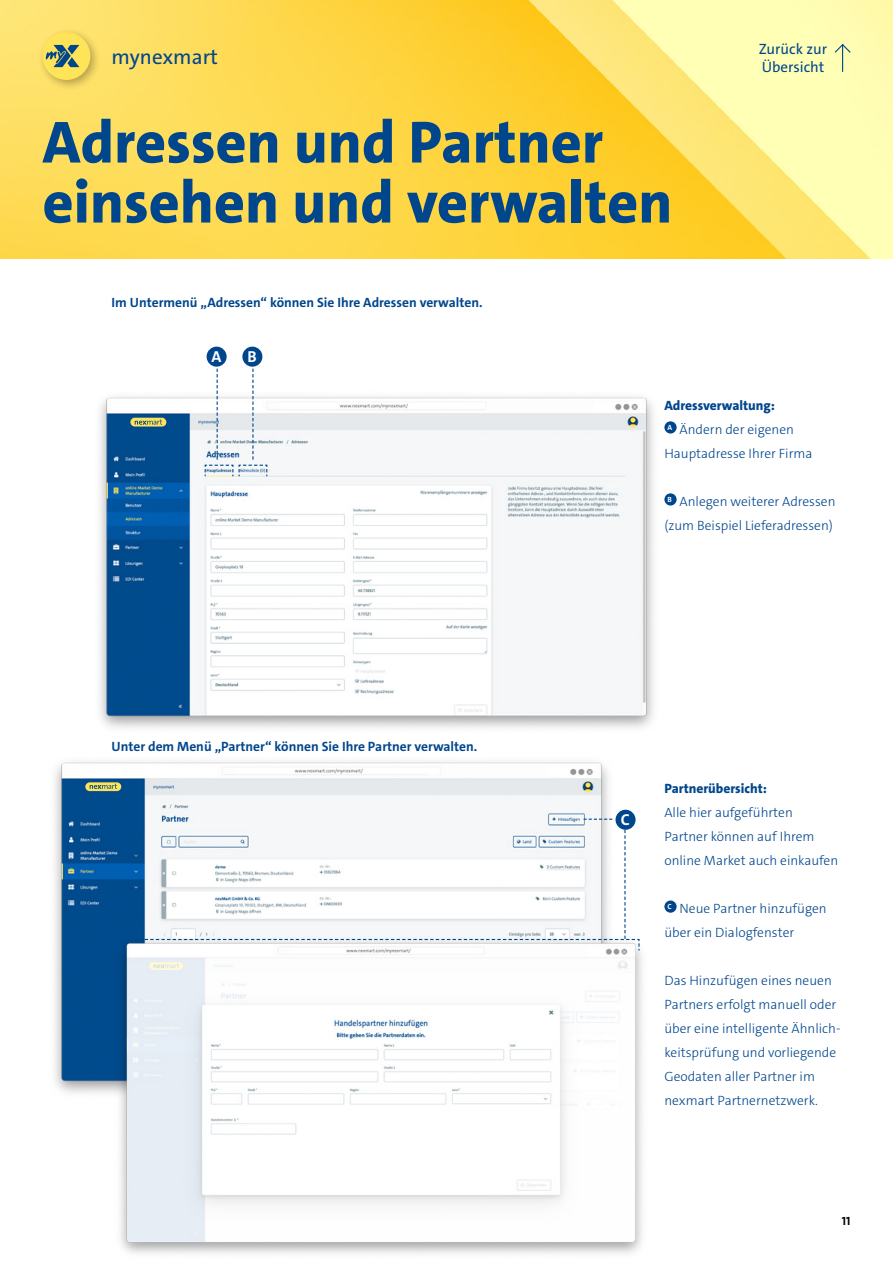
<style>
.page{position:relative;width:893px;height:1263px;background:#fff}
.page>*{position:absolute;margin:0;border:0;box-sizing:border-box;transform-origin:0 0}
.t1{font:800 60px/60px "The Sans C4 s";color:#00468d}
.t2{font:21px "The Sans C4 s";color:#00468d}
.t3{font:700 15.9px "The Sans C4 s";color:#fff}
.t4{font:15px/18px "The Sans C4 s";color:#00468d}
.t5{font:300 13.5px/24px "The Sans C4 s";color:#00468d}
.t6{font:700 13.5px "The Sans C4 s";color:#00468d}
.t7{font:800 13.5px "The Sans C4 s";color:#00468d}
.t8{font:700 12px "The Sans C4 s";color:#000}
.t9{font:700 7.5px "The Sans C4 s";color:#fff}
</style>
<div class="page">
<img style="left:0;top:0;width:893px;height:259px">
<div style="left:37px;top:26px;width:64px;height:65px;background:#000;opacity:.3"></div>
<div style="left:43px;top:32px;width:47px;height:48px;background:#ffe359;border-radius:50%"></div>
<svg style="left:46px;top:45px;width:33px;height:22px"></svg>
<div style="left:664px;top:421px;width:13px;height:12px;background:#00468d;border-radius:50%"></div>
<div style="left:664px;top:493px;width:13px;height:12px;background:#00468d;border-radius:50%"></div>
<svg style="left:664px;top:900px;width:13px;height:13px"></svg>
<svg style="left:833px;top:43px;width:19px;height:29px"></svg>
<img style="left:99px;top:397px;width:555px;height:332px">
<img style="left:54px;top:762px;width:564px;height:331px">
<div style="left:207px;top:347px;width:20px;height:20px;background:#00468d;border-radius:50%"></div>
<div style="left:242px;top:347px;width:20px;height:20px;background:#00468d;border-radius:50%"></div>
<div style="left:615px;top:810px;width:21px;height:20px;background:#00468d;border-radius:50%"></div>
<svg style="left:584px;top:819px;width:28px;height:1px"></svg>
<svg style="left:204px;top:369px;width:64px;height:108px"></svg>
<img style="left:112px;top:933px;width:530px;height:321px">
<svg style="left:123px;top:830px;width:517px;height:122px"></svg>
<svg style="left:131px;top:418px;width:35px;height:8px"></svg>
<svg style="left:86px;top:782px;width:35px;height:9px"></svg>
<svg style="left:150px;top:962px;width:33px;height:8px"></svg>
<svg style="left:150px;top:962px;width:33px;height:8px"></svg>
<p class="t2" style="left:112px;top:43px;width:108px">mynexmart</p>
<p class="t1" style="left:43px;top:113px;width:631px">Adressen und Partner einsehen und verwalten</p>
<p class="t6" style="left:112px;top:293px;width:372px">Im Untermenü „Adressen“ können Sie Ihre Adressen verwalten.</p>
<p class="t3" style="left:211px;top:346px;width:11px">A</p>
<p class="t3" style="left:247px;top:346px;width:11px">B</p>
<p class="t4" style="left:759px;top:40px;width:70px">Zurück zur<br>Übersicht</p>
<p class="t6" style="left:112px;top:737px;width:367px">Unter dem Menü „Partner“ können Sie Ihre Partner verwalten.</p>
<p class="t7" style="left:664px;top:396px;width:112px">Adressverwaltung:</p>
<p class="t9" style="left:667px;top:422px;width:6px">A</p>
<p class="t5" style="left:664px;top:417px;width:150px;text-align:center">Ändern der eigenen<br>Hauptadresse Ihrer Firma</p>
<p class="t9" style="left:667px;top:494px;width:6px">B</p>
<p class="t5" style="left:664px;top:489px;width:173px;text-align:right">Anlegen weiterer Adressen (zum Beispiel Lieferadressen)</p>
<p class="t3" style="left:621px;top:809px;width:11px">C</p>
<p class="t7" style="left:664px;top:779px;width:104px">Partnerübersicht:</p>
<p class="t5" style="left:664px;top:800px;width:175px">Alle hier aufgeführten<br>Partner können auf Ihrem online Market auch einkaufen</p>
<p class="t9" style="left:667px;top:902px;width:6px">C</p>
<p class="t5" style="left:664px;top:896px;width:164px;text-indent:15px">Neue Partner hinzufügen über ein Dialogfenster</p>
<p class="t5" style="left:664px;top:968px;width:178px">Das Hinzufügen eines neuen<br>Partners erfolgt manuell oder über eine intelligente Ähnlich&shy;keitsprüfung und vorliegende<br>Geodaten aller Partner im nexmart Partnernetzwerk.</p>
<p class="t8" style="left:842px;top:1213px;width:10px">11</p>
</div>
